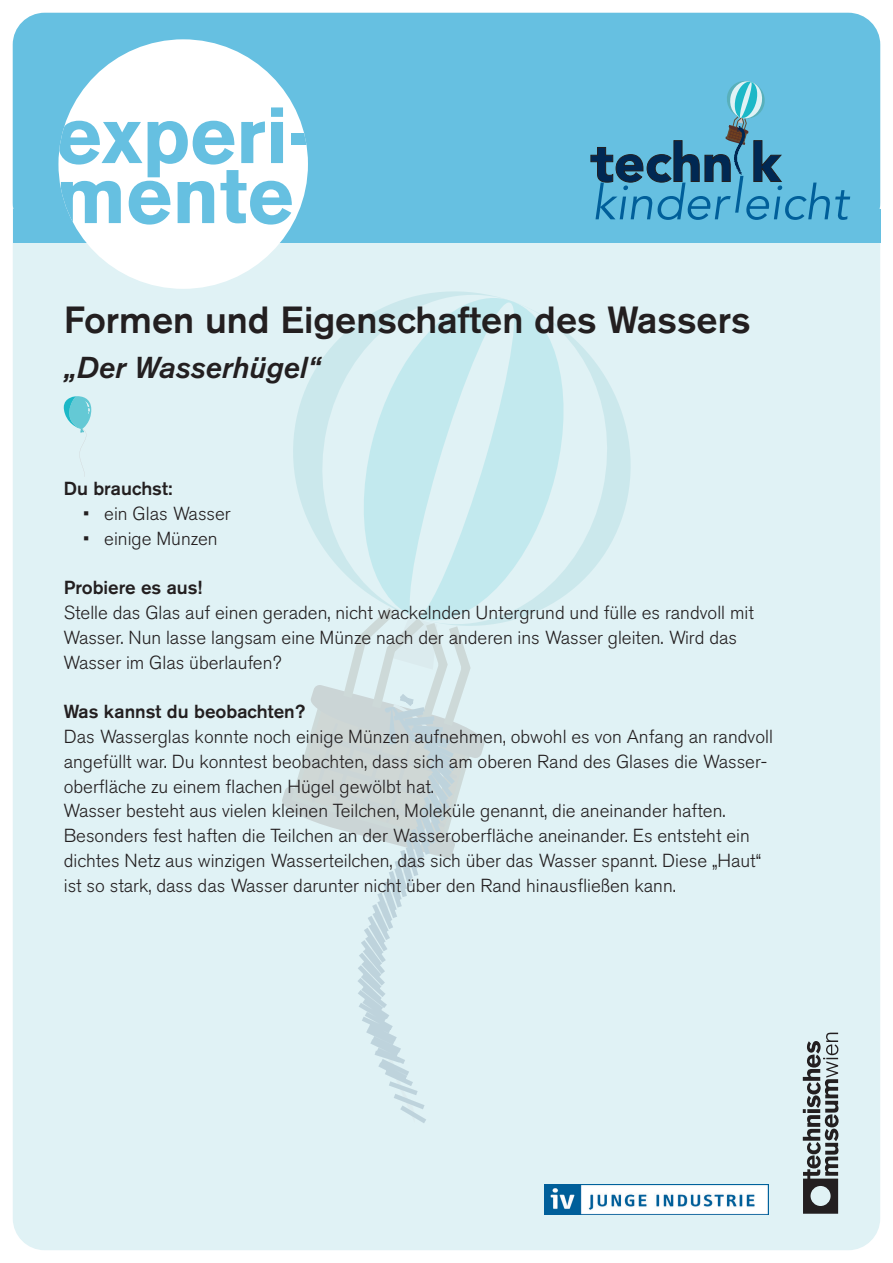
<style>
.page{position:relative;width:893px;height:1263px;background:#fff}
.page>*{position:absolute;margin:0;border:0;box-sizing:border-box;transform-origin:0 0}
.t1{font:700 78.75px/60px "Akzidenz Grotesk Pro";color:#66c0e1}
.t2{font:500 37.5px "Akzidenz Grotesk Pro";color:#231f20}
.t3{font:italic 500 30px "Akzidenz Grotesk Pro";color:#231f20}
.t4{font:300 18.75px/24.8px "Akzidenz Grotesk Pro";color:#231f20}
.t5{font:500 18.75px "Akzidenz Grotesk Pro";color:#231f20}
</style>
<div class="page">
<div style="left:13px;top:13px;width:867px;height:1237px;background:#e0f2f5;border-radius:32px"></div>
<div style="left:13px;top:13px;width:867px;height:222px;background:#66c0e1;border-radius:32px"></div>
<div style="left:13px;top:210px;width:867px;height:33px;background:#66c0e1"></div>
<div style="left:58px;top:39px;width:250px;height:250px;background:#fff;border-radius:50%"></div>
<svg style="left:590px;top:81px;width:260px;height:139px"></svg>
<svg style="left:803px;top:1033px;width:36px;height:181px"></svg>
<svg style="left:622px;top:414px;width:9px;height:103px"></svg>
<svg style="left:577px;top:342px;width:45px;height:243px"></svg>
<svg style="left:403px;top:291px;width:174px;height:326px"></svg>
<svg style="left:282px;top:300px;width:240px;height:533px"></svg>
<svg style="left:353px;top:689px;width:107px;height:434px"></svg>
<img style="left:544px;top:1184px;width:224px;height:30px">
<svg style="left:63px;top:396px;width:28px;height:80px"></svg>
<h1 class="t1" style="left:56px;top:105px;width:264px">experi&shy;mente</h1>
<h2 class="t2" style="left:64px;top:295px;width:688px">Formen und Eigenschaften des Wassers</h2>
<h3 class="t3" style="left:64px;top:348px;width:258px">„Der Wasserhügel“</h3>
<p class="t5" style="left:64px;top:477px;width:110px">Du brauchst:</p>
<p class="t4" style="left:83px;top:501px;width:149px">• ein Glas Wasser</p>
<p class="t4" style="left:83px;top:526px;width:136px">• einige Münzen</p>
<p class="t5" style="left:64px;top:576px;width:140px">Probiere es aus!</p>
<p class="t4" style="left:64px;top:600px;width:691px">Stelle das Glas auf einen geraden, nicht wackelnden Untergrund und fülle es randvoll mit<br>Wasser. Nun lasse langsam eine Münze nach der anderen ins Wasser gleiten. Wird das<br>Wasser im Glas überlaufen?</p>
<p class="t5" style="left:64px;top:699px;width:243px">Was kannst du beobachten?</p>
<p class="t4" style="left:64px;top:724px;width:711px">Das Wasserglas konnte noch einige Münzen aufnehmen, obwohl es von Anfang an randvoll angefüllt war. Du konntest beobachten, dass sich am oberen Rand des Glases die Wasser&shy;oberfläche zu einem flachen Hügel gewölbt hat.<br>Wasser besteht aus vielen kleinen Teilchen, Moleküle genannt, die aneinander haften.<br>Besonders fest haften die Teilchen an der Wasseroberfläche aneinander. Es entsteht ein dichtes Netz aus winzigen Wasserteilchen, das sich über das Wasser spannt. Diese „Haut“ ist so stark, dass das Wasser darunter nicht über den Rand hinausfließen kann.</p>
</div>
